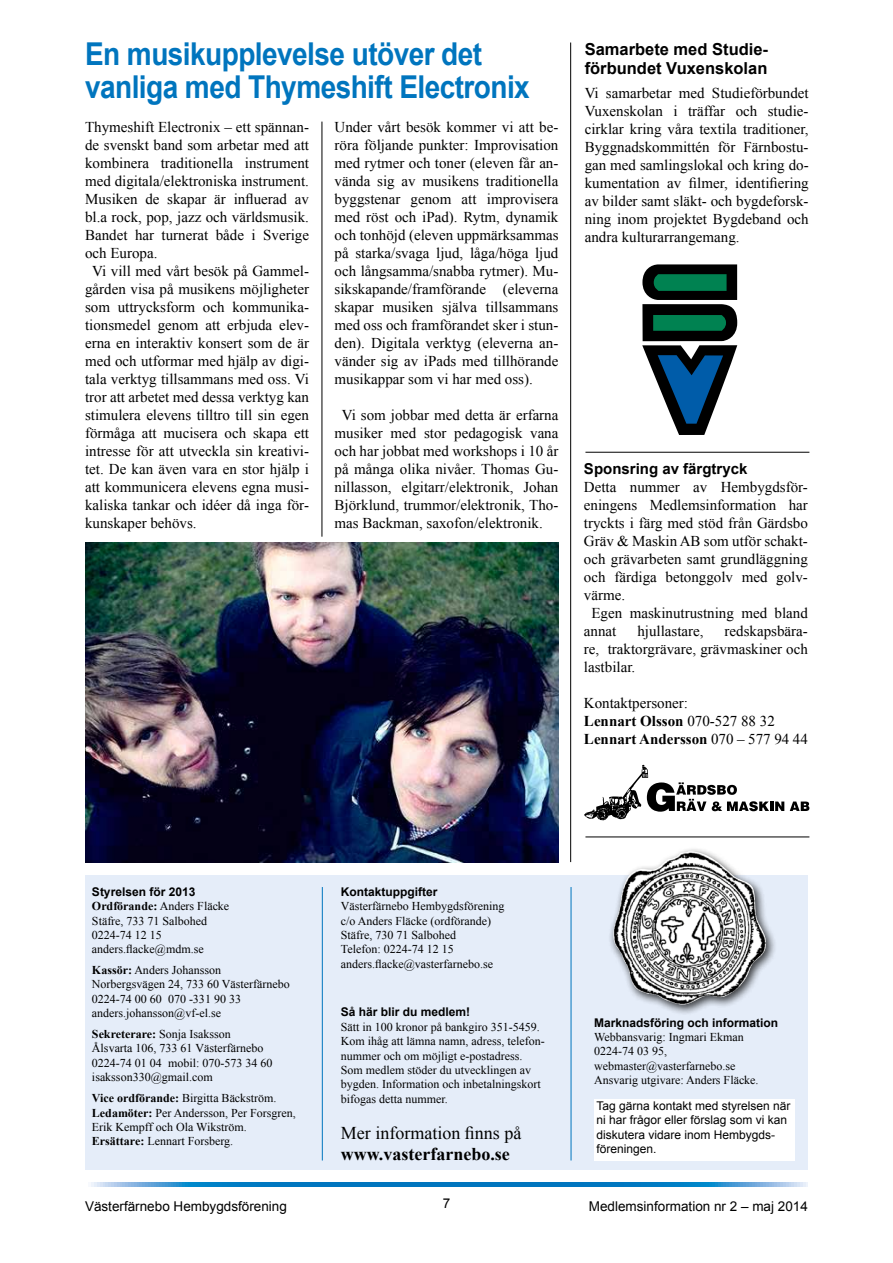
<style>
.page{position:relative;width:893px;height:1263px;background:#fff}
.page>*{position:absolute;margin:0;border:0;box-sizing:border-box;transform-origin:0 0}
.t1{font:700 31.5px/33px "Arial";letter-spacing:-.02em;color:#0075be;scale:.89 1}
.t2{font:18px "Times New Roman";color:#000}
.t3{font:700 18px "Times New Roman";color:#000}
.t4{font:700 16.5px/19.8px "Arial";color:#000}
.t5{font:15px/18px "Times New Roman";color:#000;text-align:justify}
.t6{font:700 15px "Arial";color:#000}
.t7{font:13.5px "Arial";color:#000}
.t8{font:12px/14.4px "Times New Roman";color:#000}
.t9{font:12px/14.4px "Arial";color:#000}
.t10{font:700 12px "Arial";color:#000}
.s1{font-weight:700}
</style>
<div class="page">
<svg style="left:91px;top:1182px;width:717px;height:5px;background:#2188c9"></svg>
<hr style="left:322px;top:122px;width:1px;height:415px;background:#000">
<hr style="left:570px;top:43px;width:1px;height:819px;background:#000">
<svg style="left:642px;top:264px;width:95px;height:171px"></svg>
<hr style="left:585px;top:452px;width:224px;height:1px;background:#000">
<hr style="left:585px;top:836px;width:224px;height:1px;background:#000">
<div style="left:85px;top:875px;width:723px;height:294px;background:#e5edf9"></div>
<hr style="left:571px;top:887px;width:1px;height:273px;background:#0075be">
<hr style="left:322px;top:887px;width:1px;height:273px;background:#0075be">
<div style="left:594px;top:1099px;width:201px;height:61px;background:#fff"></div>
<div style="left:608px;top:846px;width:169px;height:169px;background:#000;opacity:.75"></div>
<img style="left:613px;top:851px;width:153px;height:154px">
<svg style="left:584px;top:765px;width:200px;height:55px"></svg>
<svg style="left:790px;top:801px;width:19px;height:10px"></svg>
<img style="left:85px;top:542px;width:473px;height:320px">
<h1 class="t1" style="left:85px;top:39px;width:501px">En musikupplevelse utöver det vanliga med Thymeshift Electronix</h1>
<p class="t4" style="left:585px;top:39px;width:185px">Samarbete med Studie&shy;förbundet Vuxenskolan</p>
<p class="t5" style="left:585px;top:84px;width:225px">Vi samarbetar med Studieförbundet Vuxenskolan i träffar och studie&shy;cirklar kring våra textila traditioner, Byggnadskommittén för Färnbostu&shy;gan med samlingslokal och kring do&shy;kumentation av filmer, identifiering av bilder samt släkt- och bygdeforsk&shy;ning inom projektet Bygdeband och andra kulturarrangemang.</p>
<p class="t5" style="left:334px;top:117px;width:225px">Under vårt besök kommer vi att be&shy;röra följande punkter: Improvisation med rytmer och toner (eleven får an&shy;vända sig av musikens traditionella byggstenar genom att improvisera med röst och iPad). Rytm, dynamik och tonhöjd (eleven uppmärksammas på starka/svaga ljud, låga/höga ljud och långsamma/snabba rytmer). Mu&shy;sikskapande/framförande (eleverna skapar musiken själva tillsammans med oss och framförandet sker i stun&shy;den). Digitala verktyg (eleverna an&shy;vänder sig av iPads med tillhörande musikappar som vi har med oss).</p>
<p class="t5" style="left:334px;top:405px;width:225px;text-indent:7px">Vi som jobbar med detta är erfarna musiker med stor pedagogisk vana och har jobbat med workshops i 10 år på många olika nivåer. Thomas Gu&shy;nillasson, elgitarr/elektronik, Johan Björklund, trummor/elektronik, Tho&shy;mas Backman, saxofon/elektronik.</p>
<p class="t5" style="left:85px;top:117px;width:225px">Thymeshift Electronix – ett spännan-</p>
<p class="t5" style="left:85px;top:135px;width:225px">de svenskt band som arbetar med att</p>
<p class="t5" style="left:85px;top:153px;width:225px">kombinera traditionella instrument</p>
<p class="t5" style="left:85px;top:171px;width:225px">med digitala/elektroniska instrument.</p>
<p class="t5" style="left:85px;top:189px;width:225px">Musiken de skapar är influerad av</p>
<p class="t5" style="left:85px;top:207px;width:225px">bl.a rock, pop, jazz och världsmusik.</p>
<p class="t5" style="left:85px;top:225px;width:225px">Bandet har turnerat både i Sverige</p>
<p class="t5" style="left:85px;top:243px;width:74px">och Europa.</p>
<p class="t5" style="left:92px;top:261px;width:218px">Vi vill med vårt besök på Gammel-</p>
<p class="t5" style="left:85px;top:279px;width:225px">gården visa på musikens möjligheter</p>
<p class="t5" style="left:85px;top:297px;width:225px">som uttrycksform och kommunika-</p>
<p class="t5" style="left:85px;top:315px;width:225px">tionsmedel genom att erbjuda elev-</p>
<p class="t5" style="left:85px;top:333px;width:225px">erna en interaktiv konsert som de är</p>
<p class="t5" style="left:85px;top:351px;width:225px">med och utformar med hjälp av digi-</p>
<p class="t5" style="left:85px;top:369px;width:225px">tala verktyg tillsammans med oss. Vi</p>
<p class="t5" style="left:85px;top:387px;width:225px">tror att arbetet med dessa verktyg kan</p>
<p class="t5" style="left:85px;top:405px;width:225px">stimulera elevens tilltro till sin egen</p>
<p class="t5" style="left:85px;top:423px;width:225px">förmåga att mucisera och skapa ett</p>
<p class="t5" style="left:85px;top:441px;width:225px">intresse för att utveckla sin kreativi-</p>
<p class="t5" style="left:85px;top:459px;width:225px">tet. De kan även vara en stor hjälp i</p>
<p class="t5" style="left:85px;top:477px;width:225px">att kommunicera elevens egna musi-</p>
<p class="t5" style="left:85px;top:495px;width:225px">kaliska tankar och idéer då inga för-</p>
<p class="t5" style="left:85px;top:513px;width:113px">kunskaper behövs.</p>
<p class="t6" style="left:584px;top:459px;width:165px">Sponsring av färgtryck</p>
<p class="t5" style="left:584px;top:478px;width:225px">Detta nummer av Hembygdsför-</p>
<p class="t5" style="left:584px;top:496px;width:225px">eningens Medlemsinformation har</p>
<p class="t5" style="left:584px;top:514px;width:225px">tryckts i färg med stöd från Gärdsbo</p>
<p class="t5" style="left:584px;top:532px;width:224px">Gräv &amp; Maskin AB som utför schakt-</p>
<p class="t5" style="left:584px;top:550px;width:225px">och grävarbeten samt grundläggning</p>
<p class="t5" style="left:584px;top:568px;width:225px">och färdiga betonggolv med golv-</p>
<p class="t5" style="left:584px;top:586px;width:43px">värme.</p>
<p class="t5" style="left:591px;top:604px;width:218px">Egen maskinutrustning med bland</p>
<p class="t5" style="left:584px;top:622px;width:34px">annat</p>
<p class="t5" style="left:637px;top:622px;width:68px">hjullastare,</p>
<p class="t5" style="left:584px;top:622px;width:225px;text-indent:141px">redskapsbära&shy;re, traktorgrävare, grävmaskiner och lastbilar.</p>
<p class="t5" style="left:584px;top:694px;width:225px;text-align:left">Kontaktpersoner:<br><span class="s1">Lennart Olsson</span> 070-527 88 32<br><span class="s1">Lennart Andersson</span> 070 – 577 94 44</p>
<p class="t10" style="left:92px;top:884px;width:105px">Styrelsen för 2013</p>
<p class="t8" style="left:92px;top:899px;width:139px"><span class="s1">Ordförande:</span> Anders Fläcke<br>Stäfre, 733 71 Salbohed<br>0224-74 12 15 anders.flacke@mdm.se</p>
<p class="t8" style="left:92px;top:962px;width:199px"><span class="s1">Kassör:</span> Anders Johansson<br>Norbergsvägen 24, 733 60 Västerfärnebo<br>0224-74 00 60 070 -331 90 33 anders.johansson@vf-el.se</p>
<p class="t8" style="left:92px;top:1027px;width:182px"><span class="s1">Sekreterare:</span> Sonja Isaksson<br>Ålsvarta 106, 733 61 Västerfärnebo<br>0224-74 01 04 mobil: 070-573 34 60 isaksson330@gmail.com</p>
<p class="t8" style="left:92px;top:1091px;width:205px"><span class="s1">Vice ordförande:</span> Birgitta Bäckström.<br><span class="s1">Ledamöter:</span> Per Andersson, Per Forsgren, Erik Kempff och Ola Wikström.<br><span class="s1">Ersättare:</span> Lennart Forsberg.</p>
<p class="t10" style="left:341px;top:884px;width:98px">Kontaktuppgifter</p>
<p class="t8" style="left:341px;top:899px;width:165px">Västerfärnebo Hembygdsförening c/o Anders Fläcke (ordförande)<br>Stäfre, 730 71 Salbohed<br>Telefon: 0224-74 12 15 anders.flacke@vasterfarnebo.se</p>
<p class="t10" style="left:341px;top:1004px;width:131px">Så här blir du medlem!</p>
<p class="t8" style="left:341px;top:1019px;width:205px">Sätt in 100 kronor på bankgiro 351-5459.<br>Kom ihåg att lämna namn, adress, telefon&shy;nummer och om möjligt e-postadress.<br>Som medlem stöder du utvecklingen av bygden. Information och inbetalningskort bifogas detta nummer.</p>
<p class="t2" style="left:341px;top:1121px;width:182px">Mer information finns på</p>
<p class="t3" style="left:341px;top:1142px;width:170px">www.vasterfarnebo.se</p>
<p class="t10" style="left:594px;top:1014px;width:186px">Marknadsföring och information</p>
<p class="t8" style="left:594px;top:1029px;width:166px">Webbansvarig: Ingmari Ekman<br>0224-74 03 95, webmaster@vasterfarnebo.se<br>Ansvarig utgivare: Anders Fläcke.</p>
<p class="t9" style="left:596px;top:1098px;width:196px">Tag gärna kontakt med styrelsen när ni har frågor eller förslag som vi kan diskutera vidare inom Hembygds&shy;föreningen.</p>
<p class="t7" style="left:85px;top:1197px;width:203px">Västerfärnebo Hembygdsförening</p>
<p class="t7" style="left:443px;top:1195px;width:9px">7</p>
<p class="t7" style="left:589px;top:1197px;width:221px">Medlemsinformation nr 2 – maj 2014</p>
</div>
